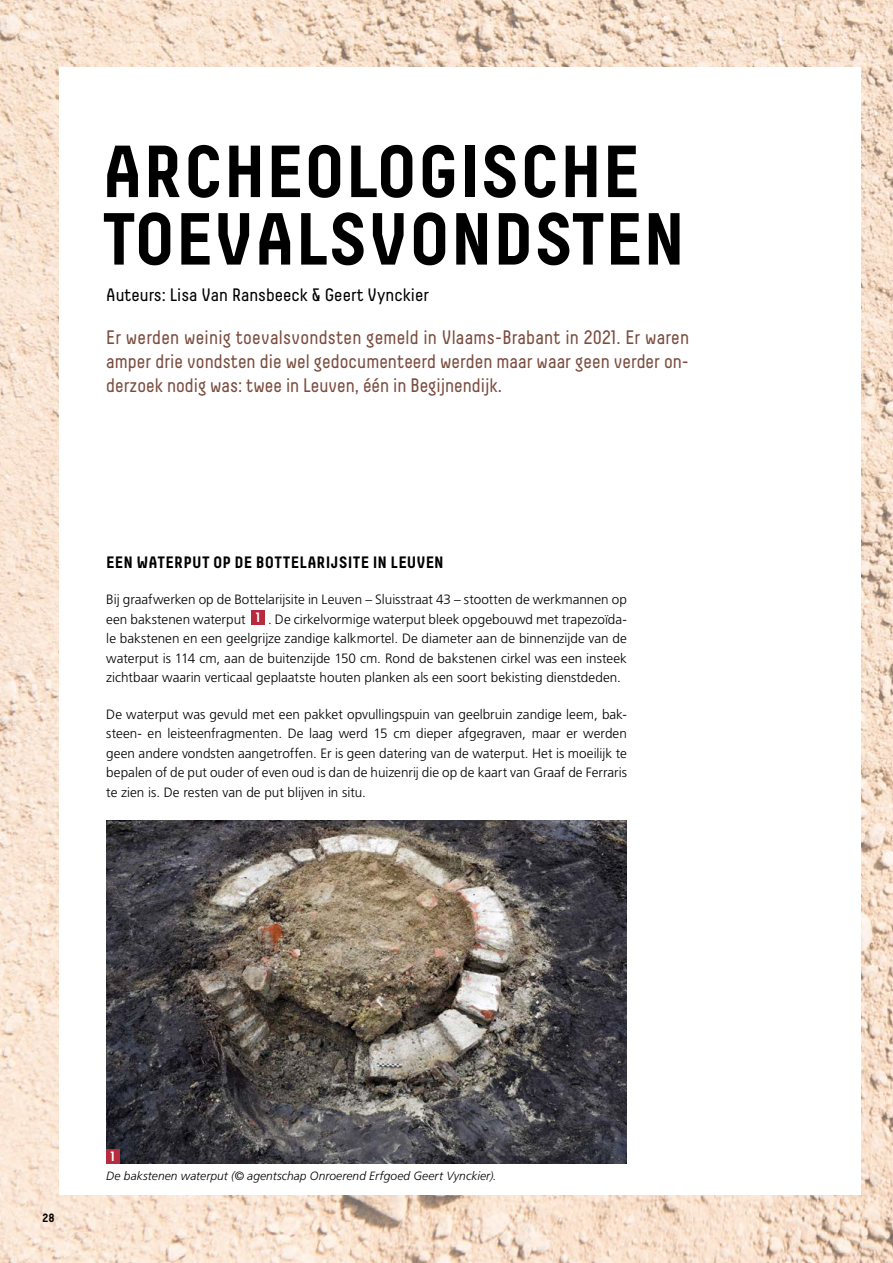
<style>
.page{position:relative;width:893px;height:1263px;background:#fff}
.page>*{position:absolute;margin:0;border:0;box-sizing:border-box;transform-origin:0 0}
.t1{font:700 73.5px/67.5px "Decima";color:#000}
.bodytekst{font:19.5px/24px "Decima";color:#7a4c3e;text-align:justify;scale:.95 1}
.t2{font:18px "Decima";color:#000}
.t3{font:700 16.5px "Decima";letter-spacing:.01em;color:#000}
.t4{font:300 13.5px/19.5px "Frutiger LT Pro";color:#000;text-align:justify}
.t5{font:700 13.5px "Decima";color:#fff}
.t6{font:italic 300 12px "Frutiger LT Pro";letter-spacing:.01em;color:#000}
.t7{font:700 12px "Decima";color:#000}
</style>
<div class="page">
<img style="left:0;top:0;width:893px;height:1263px">
<div style="left:59px;top:68px;width:802px;height:1127px;background:#fff"></div>
<div style="left:252px;top:610px;width:13px;height:14px;background:#b62b3e"></div>
<img style="left:106px;top:821px;width:521px;height:342px">
<div style="left:106px;top:1149px;width:14px;height:14px;background:#b62b3e"></div>
<p class="t1" style="left:102px;top:136px;width:585px">ARCHEOLOGISCHE<br>TOEVALSVONDSTEN</p>
<p class="t2" style="left:106px;top:285px;width:324px">Auteurs: Lisa Van Ransbeeck &amp; Geert Vynckier</p>
<p class="bodytekst" style="left:106px;top:325px;width:615px">Er werden weinig toevalsvondsten gemeld in Vlaams-Brabant in 2021. Er waren amper drie vondsten die wel gedocumenteerd werden maar waar geen verder on&shy;derzoek nodig was: twee in Leuven, één in Begijnendijk.</p>
<p class="t3" style="left:106px;top:552px;width:339px">EEN WATERPUT OP DE BOTTELARIJSITE IN LEUVEN</p>
<p class="t4" style="left:106px;top:590px;width:522px">Bij graafwerken op de Bottelarijsite in Leuven – Sluisstraat 43 – stootten de werkmannen op een bakstenen waterput</p>
<p class="t5" style="left:256px;top:610px;width:6px">1</p>
<p class="t4" style="left:106px;top:609px;width:522px;text-indent:162px">. De cirkelvormige waterput bleek opgebouwd met trapezoïda&shy;le bakstenen en een geelgrijze zandige kalkmortel. De diameter aan de binnenzijde van de waterput is 114 cm, aan de buitenzijde 150 cm. Rond de bakstenen cirkel was een insteek zichtbaar waarin verticaal geplaatste houten planken als een soort bekisting dienstdeden.</p>
<p class="t4" style="left:106px;top:704px;width:522px">De waterput was gevuld met een pakket opvullingspuin van geelbruin zandige leem, bak&shy;steen- en leisteenfragmenten. De laag werd 15 cm dieper afgegraven, maar er werden geen andere vondsten aangetroffen. Er is geen datering van de waterput. Het is moeilijk te bepalen of de put ouder of even oud is dan de huizenrij die op de kaart van Graaf de Ferraris te zien is. De resten van de put blijven in situ.</p>
<p class="t7" style="left:43px;top:1210px;width:14px">28</p>
<p class="t5" style="left:111px;top:1148px;width:6px">1</p>
<p class="t6" style="left:106px;top:1168px;width:392px">De bakstenen waterput (© agentschap Onroerend Erfgoed Geert Vynckier).</p>
</div>
